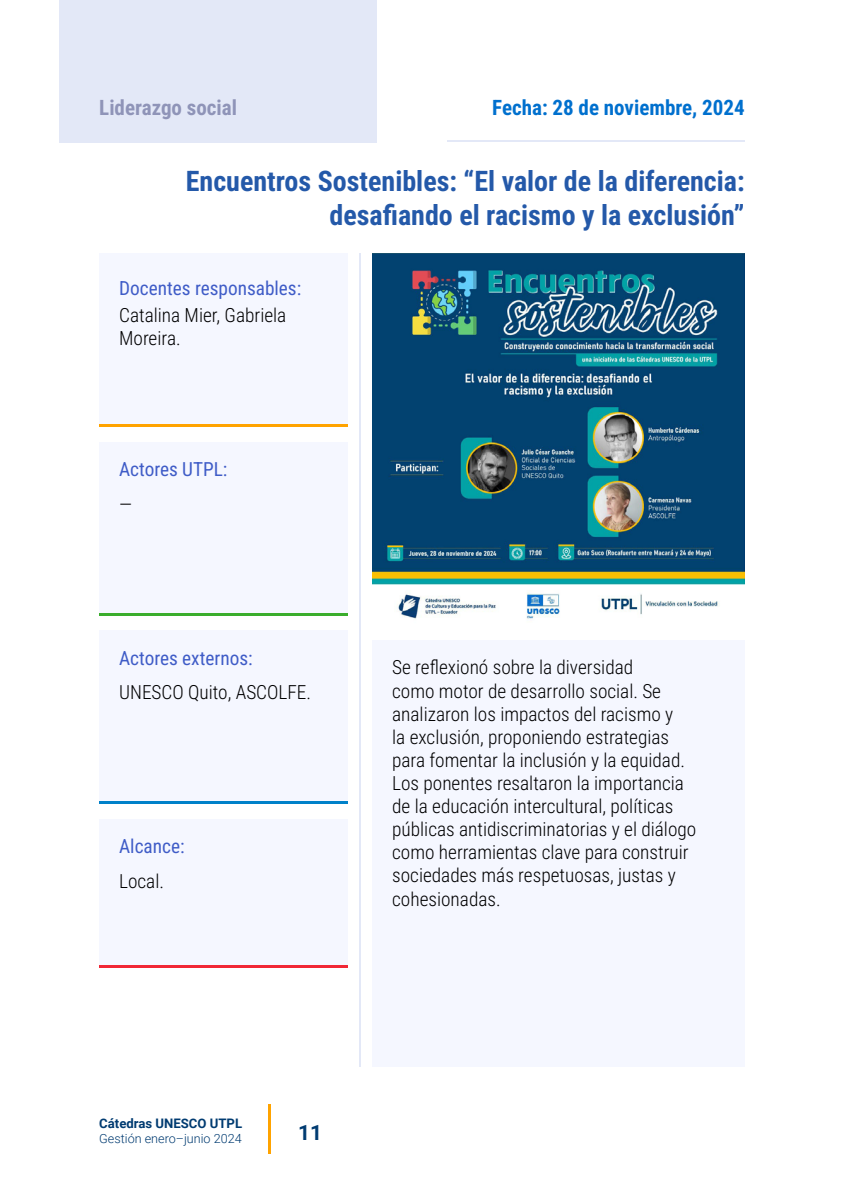
<style>
.page{position:relative;width:844px;height:1191px;background:#fff}
.page>*{position:absolute;margin:0;border:0;box-sizing:border-box;transform-origin:0 0}
.t1{font:700 28px/33.6px "Roboto Condensed";color:#2459a9;text-align:right}
.t2{font:700 21px "Roboto Condensed";color:#0070ce}
.t3{font:700 21px "Roboto Condensed";color:#8f94b8}
.t4{font:700 21px "Roboto";color:#003b71}
.t5{font:300 19.25px/23.1px "Roboto Condensed";color:#000}
.t6{font:19.25px "Roboto Condensed";color:#3f5cc7}
.t7{font:700 13.12px "Roboto";color:#003b71}
.t8{font:300 12.6px "Roboto";color:#003b71}
</style>
<div class="page">
<hr style="left:268px;top:1104px;width:2px;height:49px;background:#ffa300">
<div style="left:372px;top:640px;width:372px;height:427px;background:#f5f7ff"></div>
<img style="left:372px;top:253px;width:372px;height:366px">
<hr style="left:359px;top:253px;width:2px;height:814px;background:#e3e8f7">
<hr style="left:446px;top:140px;width:298px;height:2px;background:#e3e8f7">
<div style="left:99px;top:253px;width:248px;height:174px;background:#f5f7ff"></div>
<hr style="left:99px;top:424px;width:248px;height:3px;background:#ffa300">
<div style="left:99px;top:441px;width:248px;height:174px;background:#f5f7ff"></div>
<hr style="left:99px;top:613px;width:248px;height:2px;background:#3aad2c">
<div style="left:99px;top:630px;width:248px;height:174px;background:#f5f7ff"></div>
<hr style="left:99px;top:801px;width:248px;height:3px;background:#0081c9">
<div style="left:99px;top:819px;width:248px;height:148px;background:#f5f7ff"></div>
<hr style="left:99px;top:965px;width:248px;height:2px;background:#f12836">
<div style="left:60px;top:0;width:317px;height:142px;background:#e3e8f7"></div>
<p class="t3" style="left:99px;top:93px;width:139px">Liderazgo social</p>
<p class="t2" style="left:492px;top:93px;width:254px">Fecha: 28 de noviembre, 2024</p>
<h1 class="t1" style="left:186px;top:164px;width:560px">Encuentros Sostenibles: “El valor de la diferencia: desafiando el racismo y la exclusión”</h1>
<p class="t6" style="left:119px;top:275px;width:183px">Docentes responsables:</p>
<p class="t5" style="left:119px;top:303px;width:169px">Catalina Mier, Gabriela<br>Moreira.</p>
<p class="t6" style="left:119px;top:455px;width:110px">Actores UTPL:</p>
<p class="t5" style="left:119px;top:491px;width:14px">—</p>
<p class="t6" style="left:119px;top:644px;width:135px">Actores externos:</p>
<p class="t5" style="left:119px;top:680px;width:193px">UNESCO Quito, ASCOLFE.</p>
<p class="t6" style="left:119px;top:832px;width:67px">Alcance:</p>
<p class="t5" style="left:119px;top:868px;width:46px">Local.</p>
<p class="t5" style="left:392px;top:655px;width:305px">Se reflexionó sobre la diversidad<br>como motor de desarrollo social. Se analizaron los impactos del racismo y<br>la exclusión, proponiendo estrategias para fomentar la inclusión y la equidad.<br>Los ponentes resaltaron la importancia de la educación intercultural, políticas públicas antidiscriminatorias y el diálogo como herramientas clave para construir sociedades más respetuosas, justas y cohesionadas.</p>
<p class="t7" style="left:99px;top:1114px;width:144px">Cátedras UNESCO UTPL</p>
<p class="t8" style="left:99px;top:1130px;width:144px">Gestión enero–junio 2024</p>
<p class="t4" style="left:298px;top:1117px;width:26px">11</p>
</div>
